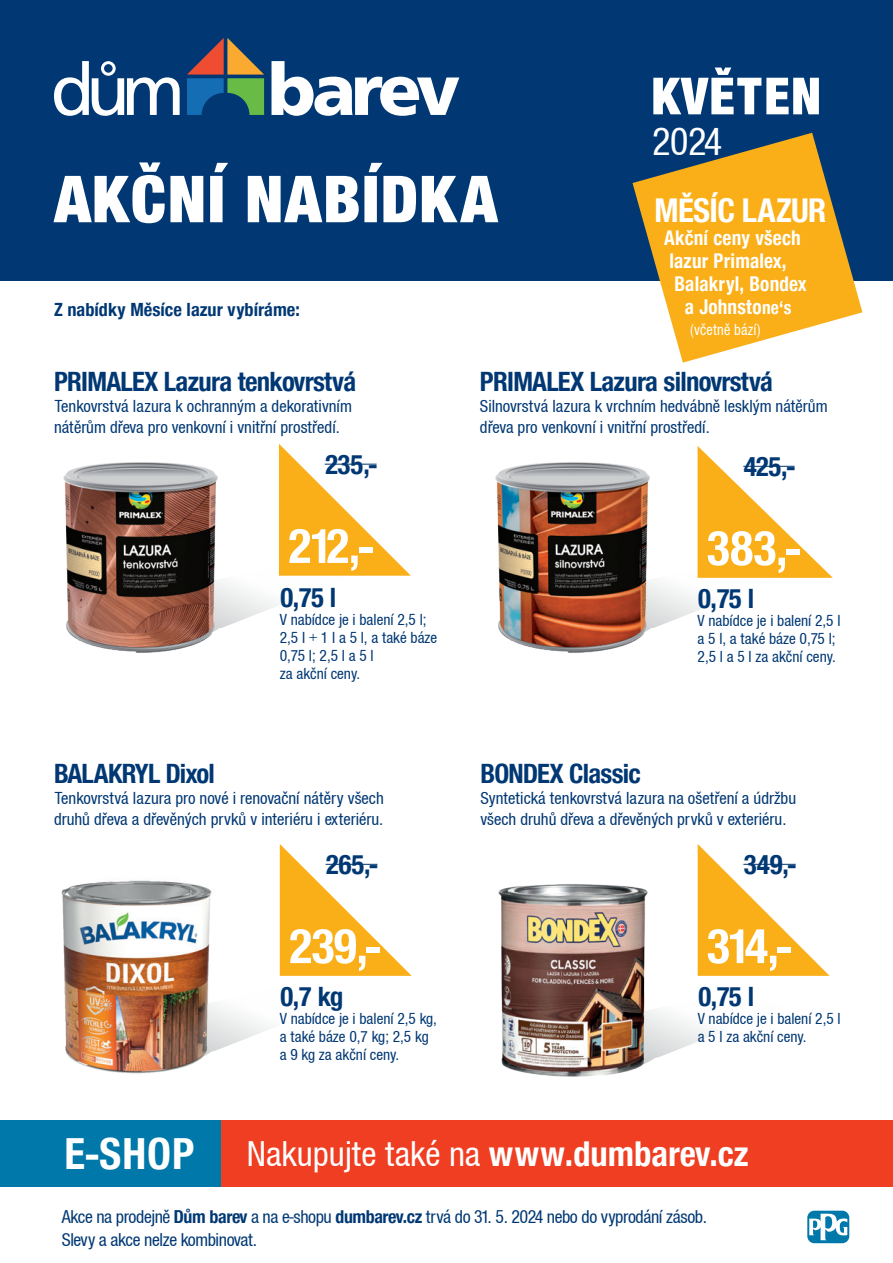
<style>
.page{position:relative;width:893px;height:1263px;background:#fff}
.page>*{position:absolute;margin:0;border:0;box-sizing:border-box;transform-origin:0 0}
.t1{font:69.45px "Sans Black Cond";letter-spacing:.02em;color:#fff}
.t2{font:54.9px "Sans Black Cond";letter-spacing:.02em;color:#fff}
.t3{font:51px "Sans Condensed BOLD";letter-spacing:-.045em;color:#fff}
.t4{font:40.65px "Sans Condensed";color:#fff}
.t5{font:37.05px "Sans Condensed";color:#fff}
.t6{font:35.1px "Sans Condensed BOLD";letter-spacing:-.02em;color:#fff}
.t7{font:28.5px "Sans Condensed BOLD";letter-spacing:-.025em;color:#013874}
.t8{font:21.75px "Sans Condensed BOLD";letter-spacing:.01em;color:#fff;scale:.94 1}
.t9{font:19.5px "Sans Condensed BOLD";color:#013874}
.t10{font:19.2px/23px "Sans Condensed";letter-spacing:-.02em;color:#013874}
.t11{font:18px/21px "Sans Condensed";color:#013874}
.t12{font:16.5px/18px "Sans Condensed";color:#013874}
.t13{font:16.5px "Sans Condensed";letter-spacing:.01em;color:#fff;scale:.94 1}
.s1{font-size:19.65px}
.s2{font-family:"Sans Condensed BOLD";font-size:45.9px}
.s3{font-family:"Sans Condensed BOLD"}
</style>
<div class="page">
<div style="left:0;top:0;width:893px;height:281px;background:#013874"></div>
<svg style="left:271px;top:61px;width:188px;height:55px"></svg>
<svg style="left:54px;top:61px;width:126px;height:55px"></svg>
<svg style="left:187px;top:38px;width:77px;height:77px"></svg>
<svg style="left:806px;top:1209px;width:45px;height:36px"></svg>
<div style="left:807px;top:1211px;width:42px;height:32px;background:#0078aa;border-radius:7px"></div>
<svg style="left:809px;top:1213px;width:38px;height:27px"></svg>
<div style="left:0;top:1120px;width:232px;height:66px;background:#0078aa"></div>
<div style="left:222px;top:1120px;width:671px;height:66px;background:#ef3e22"></div>
<svg style="left:632px;top:133px;width:230px;height:230px;fill:#faaf18"></svg>
<svg style="left:63px;top:444px;width:348px;height:209px"></svg>
<img style="left:61px;top:844px;width:351px;height:230px">
<svg style="left:495px;top:446px;width:338px;height:207px"></svg>
<img style="left:498px;top:844px;width:332px;height:233px">
<h1 class="t1" style="left:54px;top:157px;width:445px">AKČNÍ NABÍDKA</h1>
<p class="t9" style="left:54px;top:298px;width:247px">Z nabídky Měsíce lazur vybíráme:</p>
<h2 class="t2" style="left:652px;top:63px;width:171px">KVĚTEN</h2>
<h3 class="t4" style="left:652px;top:118px;width:72px">2024</h3>
<h3 class="t6" style="left:655px;top:190px;width:173px">MĚSÍC LAZUR</h3>
<p class="t8" style="left:664px;top:226px;width:147px">Akční ceny všech</p>
<p class="t8" style="left:669px;top:249px;width:126px">lazur Primalex,</p>
<p class="t8" style="left:674px;top:271px;width:142px">Balakryl, Bondex</p>
<p class="t8" style="left:685px;top:294px;width:115px">a Johnsto<span class="s1">ne‘s</span></p>
<p class="t13" style="left:690px;top:320px;width:77px">(včetně bází)</p>
<h3 class="t7" style="left:54px;top:365px;width:304px">PRIMALEX Lazura tenkovrstvá</h3>
<p class="t11" style="left:54px;top:395px;width:299px">Tenkovrstvá lazura k ochranným a dekorativním nátěrům dřeva pro venkovní i vnitřní prostředí.</p>
<h3 class="t7" style="left:325px;top:448px;width:53px">235,-</h3>
<h3 class="t3" style="left:287px;top:516px;width:87px">212,-</h3>
<h3 class="t7" style="left:280px;top:580px;width:58px">0,75 l</h3>
<p class="t12" style="left:280px;top:610px;width:159px">V nabídce je i balení 2,5 l;<br>2,5 l + 1 l a 5 l, a také báze<br>0,75 l; 2,5 l a 5 l<br>za akční ceny.</p>
<h3 class="t7" style="left:54px;top:757px;width:162px">BALAKRYL Dixol</h3>
<p class="t11" style="left:54px;top:787px;width:331px">Tenkovrstvá lazura pro nové i renovační nátěry všech druhů dřeva a dřevěných prvků v interiéru i exteriéru.</p>
<h3 class="t7" style="left:326px;top:848px;width:53px">265,-</h3>
<h3 class="t3" style="left:288px;top:917px;width:93px">239,-</h3>
<h3 class="t7" style="left:280px;top:980px;width:65px">0,7 kg</h3>
<p class="t12" style="left:280px;top:1009px;width:159px">V nabídce je i balení 2,5 kg, a také báze 0,7 kg; 2,5 kg a 9 kg za akční ceny.</p>
<h3 class="t7" style="left:480px;top:365px;width:295px">PRIMALEX Lazura silnovrstvá</h3>
<p class="t11" style="left:480px;top:395px;width:349px">Silnovrstvá lazura k vrchním hedvábně lesklým nátěrům dřeva pro venkovní i vnitřní prostředí.</p>
<h3 class="t7" style="left:743px;top:450px;width:53px">425,-</h3>
<h3 class="t3" style="left:706px;top:519px;width:95px">383,-</h3>
<h3 class="t7" style="left:698px;top:582px;width:58px">0,75 l</h3>
<p class="t12" style="left:698px;top:611px;width:145px">V nabídce je i balení 2,5 l a 5 l, a také báze 0,75 l;<br>2,5 l a 5 l za akční ceny.</p>
<h3 class="t7" style="left:480px;top:757px;width:162px">BONDEX Classic</h3>
<p class="t11" style="left:480px;top:787px;width:317px">Syntetická tenkovrstvá lazura na ošetření a údržbu všech druhů dřeva a dřevěných prvků v exteriéru.</p>
<h3 class="t7" style="left:743px;top:848px;width:54px">349,-</h3>
<h3 class="t3" style="left:706px;top:917px;width:87px">314,-</h3>
<h3 class="t7" style="left:698px;top:980px;width:58px">0,75 l</h3>
<p class="t12" style="left:698px;top:1009px;width:145px">V nabídce je i balení 2,5 l a 5 l za akční ceny.</p>
<h3 class="t5" style="left:64px;top:1132px;width:686px"><span class="s2">E-SHOP</span> Nakupujte také na <span class="s3">www.dumbarev.cz</span></h3>
<p class="t10" style="left:62px;top:1205px;width:647px">Akce na prodejně <span class="s3">Dům barev</span> a na e-shopu <span class="s3">dumbarev.cz</span> trvá do 31. 5. 2024 nebo do vyprodání zásob.<br>Slevy a akce nelze kombinovat.</p>
</div>
